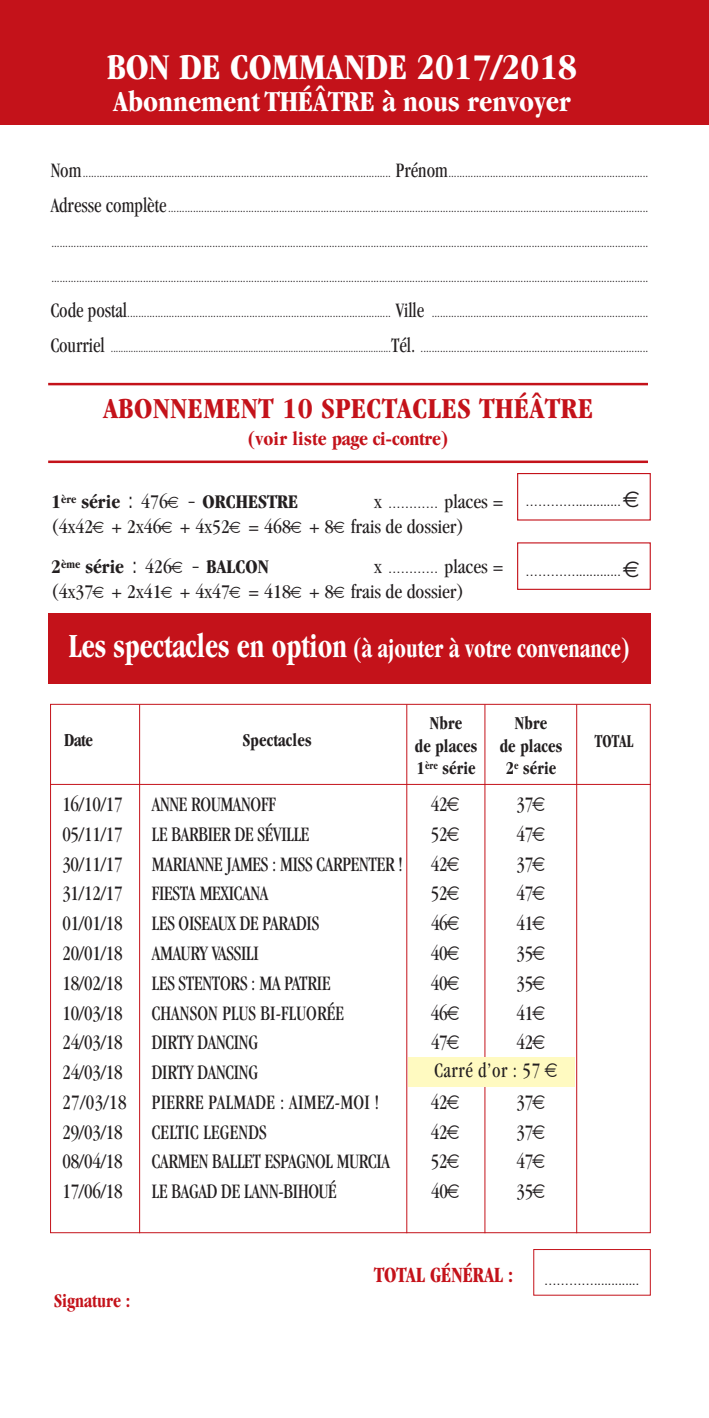
<style>
.page{position:relative;width:709px;height:1418px;background:#fff}
.page>*{position:absolute;margin:0;border:0;box-sizing:border-box;transform-origin:0 0}
.t1{font:700 condensed 37.5px "Garamond";color:#fff}
.t2{font:700 condensed 30px "Garamond";color:#fff}
.t3{font:700 condensed 30px "Garamond";letter-spacing:.02em;color:#c4121a}
.t4{font:700 condensed 27.5px "Garamond";color:#fff;scale:.84 1}
.t5{font:700 condensed 22.5px "Garamond";color:#c4121a;scale:.9 1}
.t6{font:condensed 21.25px "Garamond";letter-spacing:-.01em;color:#231f20;scale:.9 1}
.t7{font:condensed 21.25px "Garamond";letter-spacing:.02em;color:#231f20;scale:.9 1}
.t8{font:condensed 21.25px "Garamond";letter-spacing:.01em;color:#231f20;scale:.9 1}
.t9{font:condensed 21.25px "Garamond";letter-spacing:.015em;color:#231f20;scale:.9 1}
.t10{font:condensed 21.25px "Garamond";letter-spacing:.03em;color:#231f20;scale:.9 1}
.t11{font:condensed 20px/25px "Garamond";color:#231f20}
.t12{font:700 condensed 20px "Garamond";color:#231f20}
.t13{font:700 condensed 20px "Garamond";color:#c4121a}
.t14{font:700 condensed 20px "Garamond";color:#c4121a;scale:.9 1}
.t15{font:700 condensed 18.75px/22.5px "Garamond";letter-spacing:.01em;color:#231f20;text-align:center;scale:.9 1}
.t16{font:700 condensed 18.75px "Garamond";letter-spacing:.01em;color:#231f20;scale:.8 1}
.t17{font:condensed 12.5px "Garamond";color:#231f20}
.t18{font:condensed 12.5px "Garamond";color:#231f20;scale:.9 1}
.t19{font:12.5px "Helvetica";color:#231f20}
.s1{font-size:21.25px}
.s2{font-family:"Gill Sans";font-weight:300;font-stretch:normal;font-size:25px}
.s3{font-weight:400}
.s4{font-family:"Helvetica";font-stretch:normal;font-size:12.5px}
.s5{font-family:"Euro Sans";font-size:22.75px}
.s6{font-size:35px}
</style>
<div class="page">
<div style="left:0;top:0;width:709px;height:124px;background:#c4121a"></div>
<hr style="left:48px;top:383px;width:600px;height:2px;background:#c4121a">
<hr style="left:48px;top:460px;width:600px;height:3px;background:#c4121a">
<div style="left:517px;top:473px;width:134px;height:47px;border:1px solid #c4121a"></div>
<div style="left:517px;top:542px;width:134px;height:48px;border:1px solid #c4121a"></div>
<div style="left:48px;top:613px;width:603px;height:71px;background:#c4121a"></div>
<div style="left:533px;top:1248px;width:118px;height:47px;border:1px solid #c4121a"></div>
<hr style="left:406px;top:704px;width:1px;height:529px;background:#c4121a">
<hr style="left:139px;top:704px;width:1px;height:529px;background:#c4121a">
<hr style="left:484px;top:704px;width:1px;height:529px;background:#c4121a">
<hr style="left:576px;top:704px;width:1px;height:529px;background:#c4121a">
<hr style="left:50px;top:784px;width:601px;height:1px;background:#c4121a">
<div style="left:408px;top:1056px;width:167px;height:30px;background:#fffac1"></div>
<h1 class="t1" style="left:107px;top:52px;width:471px">BON DE COMMANDE 2017/2018</h1>
<h2 class="t2" style="left:113px;top:90px;width:459px">Abonnement THÉÂTRE à nous renvoyer</h2>
<p class="t17" style="left:51px;top:168px;width:599px"><span class="s1">Nom</span>............................................................................................................... <span class="s1">Prénom</span>........................................................................</p>
<p class="t17" style="left:51px;top:203px;width:599px"><span class="s1">Adresse complète</span>.............................................................................................................................................................................</p>
<p class="t17" style="left:51px;top:238px;width:598px">.......................................................................................................................................................................................................................</p>
<p class="t17" style="left:51px;top:273px;width:598px">.......................................................................................................................................................................................................................</p>
<p class="t17" style="left:51px;top:308px;width:599px"><span class="s1">Code postal</span>............................................................................................... <span class="s1">Ville</span> ..............................................................................</p>
<p class="t18" style="left:51px;top:343px;width:665px"><span class="s1">Courriel</span> ................................................................................................................<span class="s1">Tél.</span> ..................................................................................</p>
<h2 class="t3" style="left:103px;top:396px;width:491px">ABONNEMENT 10 SPECTACLES THÉÂTRE</h2>
<h3 class="t13" style="left:247px;top:431px;width:203px">(voir liste page ci-contre)</h3>
<h3 class="t12" style="left:51px;top:494px;width:249px">1<sup>ère</sup> série <span class="s2">:</span> <span class="s3">476</span> <span class="s2">-</span> ORCHESTRE</h3>
<h3 class="t11" style="left:51px;top:491px;width:455px;text-indent:323px">x <span class="s4">…………</span> places = (4x42 + 2x46 + 4x52 = 468 + 8 frais de dossier)</h3>
<h3 class="t12" style="left:51px;top:559px;width:219px">2<sup>ème</sup> série <span class="s2">:</span> <span class="s3">426</span> <span class="s2">-</span> BALCON</h3>
<h3 class="t11" style="left:51px;top:556px;width:455px;text-indent:323px">x <span class="s4">…………</span> places = (4x37 + 2x41 + 4x47 = 418 + 8 frais de dossier)</h3>
<p class="t19" style="left:525px;top:497px;width:116px">………….............<span class="s5">€</span></p>
<p class="t19" style="left:525px;top:566px;width:116px">………….............<span class="s5">€</span></p>
<h3 class="t4" style="left:69px;top:637px;width:670px"><span class="s6">Les spectacles en option</span> (à ajouter à votre convenance)</h3>
<h3 class="t15" style="left:64px;top:730px;width:34px">Date</h3>
<h3 class="t15" style="left:243px;top:730px;width:78px">Spectacles</h3>
<h3 class="t15" style="left:415px;top:713px;width:71px">Nbre<br>de places<br>1<sup>ère</sup> série</h3>
<h3 class="t15" style="left:499px;top:713px;width:71px">Nbre<br>de places<br>2<sup>e</sup> série</h3>
<h3 class="t6" style="left:62px;top:796px;width:68px">16/10/17</h3>
<h3 class="t6" style="left:152px;top:796px;width:139px">ANNE ROUMANOFF</h3>
<h3 class="t6" style="left:431px;top:796px;width:20px">42</h3>
<h3 class="t6" style="left:516px;top:796px;width:20px">37</h3>
<h3 class="t6" style="left:62px;top:826px;width:68px">05/11/17</h3>
<h3 class="t6" style="left:152px;top:826px;width:177px">LE BARBIER DE SÉVILLE</h3>
<h3 class="t6" style="left:431px;top:826px;width:20px">52</h3>
<h3 class="t6" style="left:516px;top:826px;width:20px">47</h3>
<h3 class="t6" style="left:62px;top:855px;width:68px">30/11/17</h3>
<h3 class="t6" style="left:152px;top:855px;width:280px">MARIANNE JAMES : MISS CARPENTER !</h3>
<h3 class="t6" style="left:431px;top:855px;width:20px">42</h3>
<h3 class="t6" style="left:516px;top:855px;width:20px">37</h3>
<h3 class="t6" style="left:62px;top:885px;width:68px">31/12/17</h3>
<h3 class="t6" style="left:152px;top:885px;width:131px">FIESTA MEXICANA</h3>
<h3 class="t6" style="left:431px;top:885px;width:20px">52</h3>
<h3 class="t6" style="left:516px;top:885px;width:20px">47</h3>
<h3 class="t6" style="left:62px;top:915px;width:68px">01/01/18</h3>
<h3 class="t6" style="left:152px;top:915px;width:187px">LES OISEAUX DE PARADIS</h3>
<h3 class="t6" style="left:431px;top:915px;width:20px">46</h3>
<h3 class="t6" style="left:516px;top:915px;width:20px">41</h3>
<h3 class="t6" style="left:62px;top:945px;width:68px">20/01/18</h3>
<h3 class="t6" style="left:152px;top:945px;width:120px">AMAURY VASSILI</h3>
<h3 class="t6" style="left:431px;top:945px;width:20px">40</h3>
<h3 class="t6" style="left:516px;top:945px;width:20px">35</h3>
<h3 class="t6" style="left:62px;top:974px;width:68px">18/02/18</h3>
<h3 class="t6" style="left:152px;top:974px;width:200px">LES STENTORS : MA PATRIE</h3>
<h3 class="t6" style="left:431px;top:974px;width:20px">40</h3>
<h3 class="t6" style="left:516px;top:974px;width:20px">35</h3>
<h3 class="t6" style="left:62px;top:1004px;width:68px">10/03/18</h3>
<h3 class="t8" style="left:152px;top:1004px;width:215px">CHANSON PLUS BI-FLUORÉE</h3>
<h3 class="t6" style="left:431px;top:1004px;width:20px">46</h3>
<h3 class="t6" style="left:516px;top:1004px;width:20px">41</h3>
<h3 class="t6" style="left:62px;top:1034px;width:68px">24/03/18</h3>
<h3 class="t6" style="left:152px;top:1034px;width:119px">DIRTY DANCING</h3>
<h3 class="t6" style="left:431px;top:1034px;width:20px">47</h3>
<h3 class="t6" style="left:516px;top:1034px;width:20px">42</h3>
<h3 class="t6" style="left:62px;top:1064px;width:68px">24/03/18</h3>
<h3 class="t6" style="left:152px;top:1064px;width:119px">DIRTY DANCING</h3>
<h3 class="t6" style="left:431px;top:1064px;width:20px">41</h3>
<h3 class="t6" style="left:516px;top:1064px;width:20px">36</h3>
<h3 class="t7" style="left:62px;top:1093px;width:353px">27/03/18 PIERRE PALMADE : AIMEZ-MOI !</h3>
<h3 class="t6" style="left:431px;top:1093px;width:20px">42</h3>
<h3 class="t6" style="left:516px;top:1093px;width:20px">37</h3>
<h3 class="t6" style="left:62px;top:1123px;width:68px">29/03/18</h3>
<h3 class="t9" style="left:152px;top:1123px;width:129px">CELTIC LEGENDS</h3>
<h3 class="t6" style="left:431px;top:1123px;width:20px">42</h3>
<h3 class="t6" style="left:516px;top:1123px;width:20px">37</h3>
<h3 class="t6" style="left:62px;top:1153px;width:68px">08/04/18</h3>
<h3 class="t6" style="left:152px;top:1153px;width:266px">CARMEN BALLET ESPAGNOL MURCIA</h3>
<h3 class="t6" style="left:431px;top:1153px;width:20px">52</h3>
<h3 class="t6" style="left:516px;top:1153px;width:20px">47</h3>
<h3 class="t6" style="left:62px;top:1183px;width:68px">17/06/18</h3>
<h3 class="t6" style="left:152px;top:1183px;width:207px">LE BAGAD DE LANN-BIHOUÉ</h3>
<h3 class="t6" style="left:431px;top:1183px;width:20px">40</h3>
<h3 class="t6" style="left:516px;top:1183px;width:20px">35</h3>
<h3 class="t10" style="left:434px;top:1061px;width:119px">Carré d’or : 57</h3>
<h3 class="t16" style="left:595px;top:734px;width:50px">TOTAL</h3>
<h3 class="t14" style="left:54px;top:1292px;width:86px">Signature :</h3>
<h3 class="t5" style="left:374px;top:1265px;width:156px">TOTAL GÉNÉRAL :</h3>
<p class="t19" style="left:544px;top:1275px;width:97px">………….............</p>
</div>
